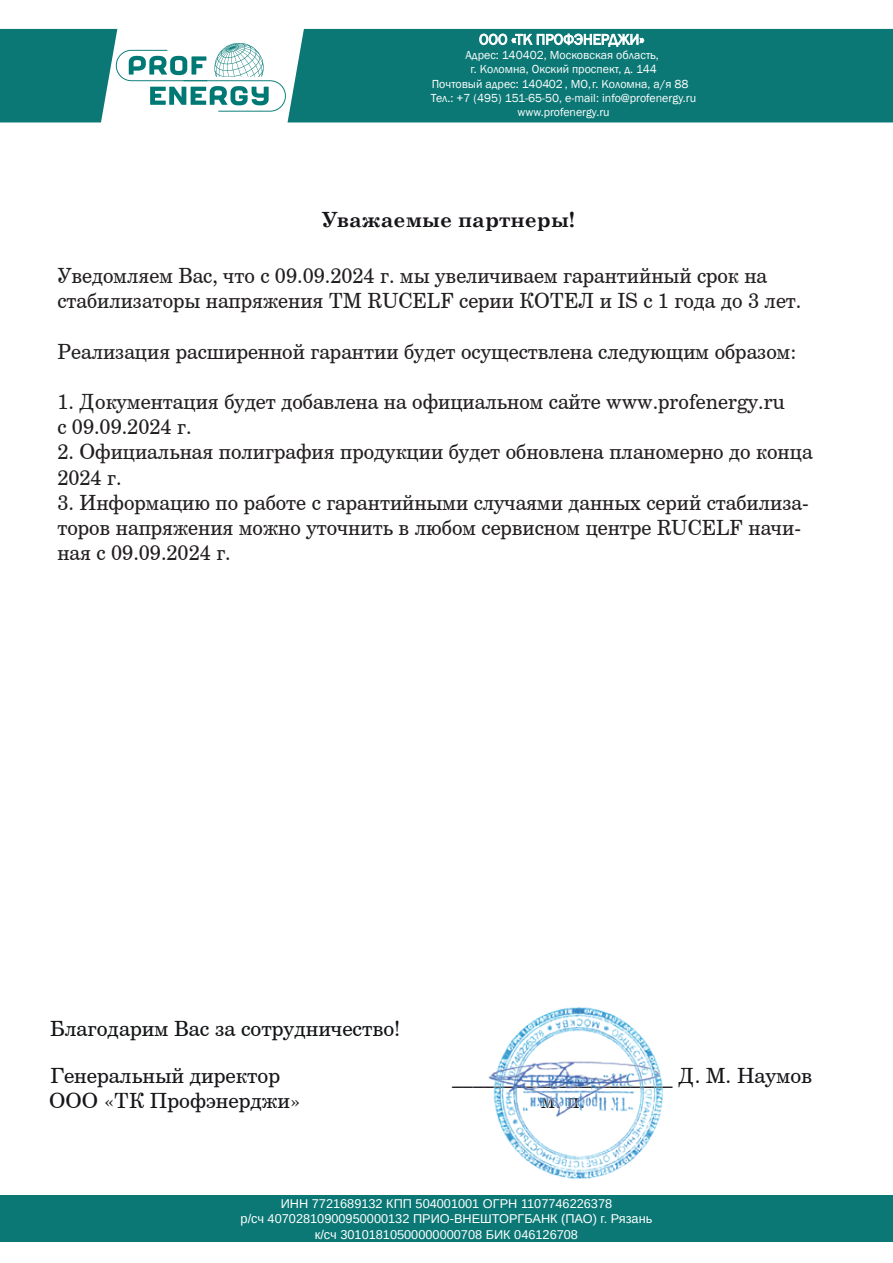
<style>
.page{position:relative;width:893px;height:1263px;background:#fff}
.page>*{position:absolute;margin:0;border:0;box-sizing:border-box;transform-origin:0 0}
.t1{font:21px/25.2px "Century Schlbk Cyrillic BT";color:#231f20}
.t2{font:21px "Century Schlbk Cyrillic BT";color:#18151a}
.t3{font:21px "Century Schlbk Cyrillic BT";color:#111416}
.t4{font:700 21px "Century Schoolbook";color:#18151a}
.t5{font:15px "Franklin Gothic";color:#fff}
.t6{font:12.75px/15.3px "Liberation Sans";color:#fff;text-align:center}
.t7{font:12px/14.4px "Franklin Gothic";color:#fff;text-align:center}
.t8{font:11.85px "Franklin Gothic";color:#fff}
</style>
<div class="page">
<img style="left:498px;top:1007px;width:165px;height:172px">
<img style="left:488px;top:1058px;width:174px;height:61px">
<div style="left:288px;top:29px;width:605px;height:93px;background:#0b7875"></div>
<div style="left:0;top:1195px;width:893px;height:46px;background:#0b7875"></div>
<svg style="left:479px;top:34px;width:165px;height:13px;background:#70b0ae"></svg>
<svg style="left:0;top:29px;width:286px;height:93px"></svg>
<p class="t5" style="left:479px;top:30px;width:167px">ООО «ТК ПРОФЭНЕРДЖИ»</p>
<p class="t7" style="left:431px;top:48px;width:267px">Адрес: 140402, Московская область,<br>г. Коломна, Окский проспект, д. 144<br>Почтовый адрес: 140402 , МО, г. Коломна, а/я 88<br>Тел.: +7 (495) 151-65-50, e-mail: info@profenergy.ru</p>
<p class="t8" style="left:518px;top:105px;width:94px">www.profenergy.ru</p>
<p class="t4" style="left:322px;top:203px;width:255px">Уважаемые партнеры!</p>
<p class="t1" style="left:57px;top:263px;width:746px">Уведомляем Вас, что с 09.09.2024 г. мы увеличиваем гарантийный срок на стабилизаторы напряжения ТМ RUCELF серии КОТЕЛ и IS с 1 года до 3 лет.</p>
<p class="t1" style="left:57px;top:338px;width:741px">Реализация расширенной гарантии будет осуществлена следующим образом:</p>
<p class="t1" style="left:57px;top:389px;width:729px">1. Документация будет добавлена на официальном сайте www.profenergy.ru с 09.09.2024 г.</p>
<p class="t1" style="left:57px;top:439px;width:757px">2. Официальная полиграфия продукции будет обновлена планомерно до конца<br>2024 г.</p>
<p class="t1" style="left:57px;top:489px;width:753px">3. Информацию по работе с гарантийными случаями данных серий стабилиза&shy;торов напряжения можно уточнить в любом сервисном центре RUCELF начи&shy;ная с 09.09.2024 г.</p>
<p class="t3" style="left:50px;top:1015px;width:352px">Благодарим Вас за сотрудничество!</p>
<p class="t2" style="left:51px;top:1062px;width:231px">Генеральный директор</p>
<p class="t2" style="left:452px;top:1062px;width:362px">_____________________ Д. М. Наумов</p>
<p class="t2" style="left:49px;top:1087px;width:253px">ООО «ТК Профэнерджи»</p>
<p class="t2" style="left:541px;top:1087px;width:45px">м. п.</p>
<p class="t6" style="left:241px;top:1196px;width:413px">ИНН 7721689132 КПП 504001001 ОГРН 1107746226378<br>р/сч 40702810900950000132 ПРИО-ВНЕШТОРГБАНК (ПАО) г. Рязань к/сч 30101810500000000708 БИК 046126708</p>
</div>
